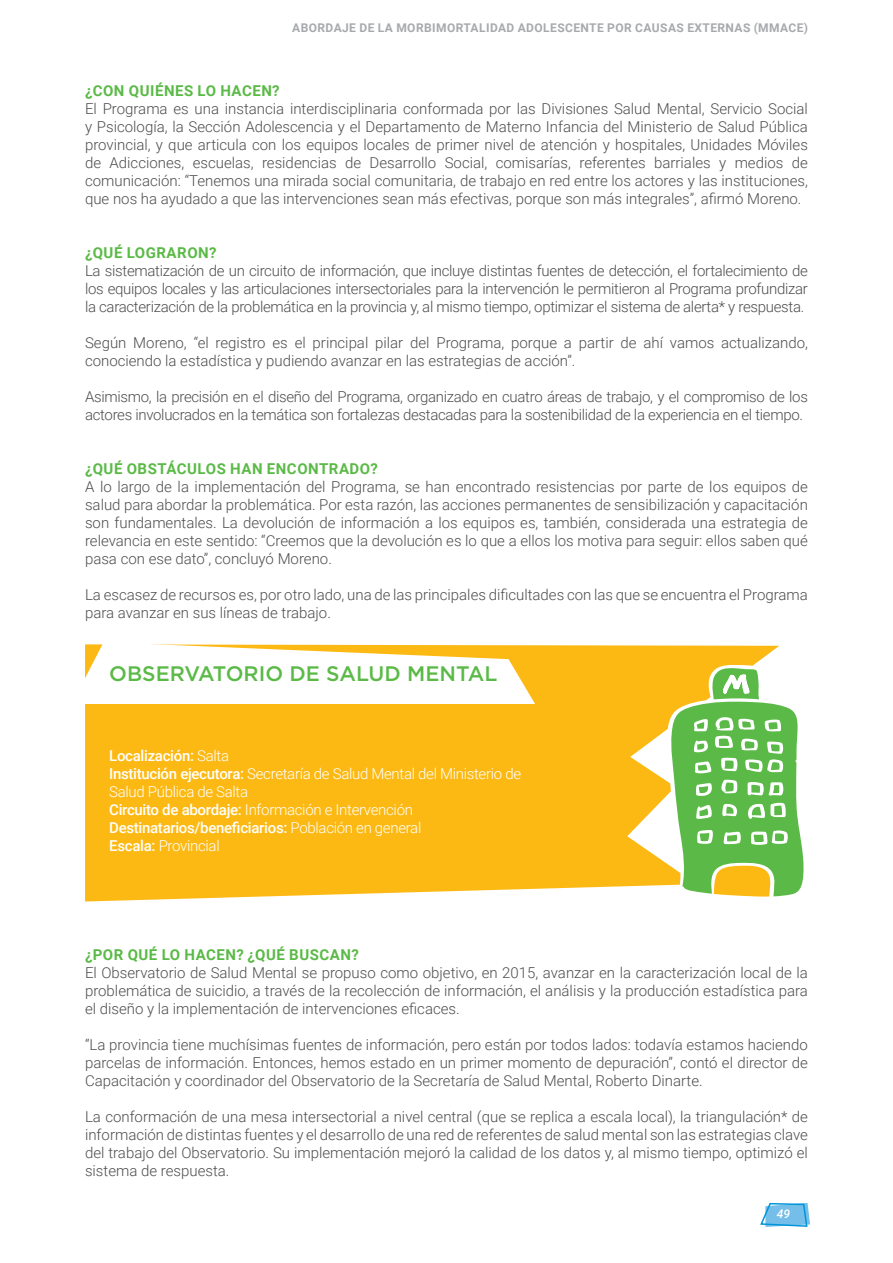
<style>
.page{position:relative;width:893px;height:1263px;background:#fff}
.page>*{position:absolute;margin:0;border:0;box-sizing:border-box;transform-origin:0 0}
.t1{font:500 21px "Gotham";color:#5bba47}
.t2{font:300 15px/18px "Roboto";color:#4d4d4f;text-align:justify}
.t3{font:300 15px/18px "Roboto";letter-spacing:-.02em;color:#fff}
.t4{font:300 15px/18px "Roboto";letter-spacing:-.02em;color:#4d4d4f}
.t5{font:700 15px "Roboto";letter-spacing:.035em;color:#5bba47}
.t6{font:700 12px "Roboto";letter-spacing:.035em;color:#a7a9ac}
.t7{font:italic 500 12px "Roboto";color:#fff}
.s1{font-weight:500}
</style>
<div class="page">
<svg style="left:760px;top:1202px;width:50px;height:25px"></svg>
<div style="left:85px;top:645px;width:694px;height:256px;background:#fdb913"></div>
<svg style="left:85px;top:644px;width:450px;height:60px"></svg>
<svg style="left:667px;top:664px;width:137px;height:236px"></svg>
<p class="t6" style="left:292px;top:19px;width:517px">ABORDAJE DE LA MORBIMORTALIDAD ADOLESCENTE POR CAUSAS EXTERNAS (MMACE)</p>
<p class="t5" style="left:85px;top:80px;width:196px">¿CON QUIÉNES LO HACEN?</p>
<p class="t2" style="left:85px;top:99px;width:724px">El Programa es una instancia interdisciplinaria conformada por las Divisiones Salud Mental, Servicio Social y Psicología, la Sección Adolescencia y el Departamento de Materno Infancia del Ministerio de Salud Pública provincial, y que articula con los equipos locales de primer nivel de atención y hospitales, Unidades Móviles de Adicciones, escuelas, residencias de Desarrollo Social, comisarías, referentes barriales y medios de comunicación: “Tenemos una mirada social comunitaria, de trabajo en red entre los actores y las instituciones, que nos ha ayudado a que las intervenciones sean más efectivas, porque son más integrales”, afirmó Moreno.</p>
<p class="t5" style="left:85px;top:242px;width:133px">¿QUÉ LOGRARON?</p>
<p class="t2" style="left:85px;top:261px;width:724px">La sistematización de un circuito de información, que incluye distintas fuentes de detección, el fortalecimiento de los equipos locales y las articulaciones intersectoriales para la intervención le permitieron al Programa profundizar la caracterización de la problemática en la provincia y, al mismo tiempo, optimizar el sistema de alerta* y respuesta.</p>
<p class="t2" style="left:85px;top:333px;width:724px">Según Moreno, “el registro es el principal pilar del Programa, porque a partir de ahí vamos actualizando, conociendo la estadística y pudiendo avanzar en las estrategias de acción”.</p>
<p class="t4" style="left:85px;top:387px;width:724px">Asimismo, la precisión en el diseño del Programa, organizado en cuatro áreas de trabajo, y el compromiso de los actores involucrados en la temática son fortalezas destacadas para la sostenibilidad de la experiencia en el tiempo.</p>
<p class="t5" style="left:85px;top:458px;width:294px">¿QUÉ OBSTÁCULOS HAN ENCONTRADO?</p>
<p class="t2" style="left:85px;top:477px;width:724px">A lo largo de la implementación del Programa, se han encontrado resistencias por parte de los equipos de salud para abordar la problemática. Por esta razón, las acciones permanentes de sensibilización y capacitación son fundamentales. La devolución de información a los equipos es, también, considerada una estrategia de relevancia en este sentido: “Creemos que la devolución es lo que a ellos los motiva para seguir: ellos saben qué pasa con ese dato”, concluyó Moreno.</p>
<p class="t2" style="left:85px;top:585px;width:724px">La escasez de recursos es, por otro lado, una de las principales dificultades con las que se encuentra el Programa para avanzar en sus líneas de trabajo.</p>
<h1 class="t1" style="left:109px;top:662px;width:390px">OBSERVATORIO DE SALUD MENTAL</h1>
<p class="t3" style="left:109px;top:746px;width:413px"><span class="s1">Localización:</span> Salta<br><span class="s1">Institución ejecutora:</span> Secretaría de Salud Mental del Ministerio de Salud Pública de Salta<br><span class="s1">Circuito de abordaje:</span> Información e Intervención <span class="s1">Destinatarios/beneficiarios:</span> Población en general<br><span class="s1">Escala:</span> Provincial</p>
<p class="t5" style="left:85px;top:944px;width:275px">¿POR QUÉ LO HACEN? ¿QUÉ BUSCAN?</p>
<p class="t2" style="left:85px;top:963px;width:724px">El Observatorio de Salud Mental se propuso como objetivo, en 2015, avanzar en la caracterización local de la problemática de suicidio, a través de la recolección de información, el análisis y la producción estadística para el diseño y la implementación de intervenciones eficaces.</p>
<p class="t2" style="left:85px;top:1035px;width:724px">“La provincia tiene muchísimas fuentes de información, pero están por todos lados: todavía estamos haciendo parcelas de información. Entonces, hemos estado en un primer momento de depuración”, contó el director de Capacitación y coordinador del Observatorio de la Secretaría de Salud Mental, Roberto Dinarte.</p>
<p class="t2" style="left:85px;top:1107px;width:724px">La conformación de una mesa intersectorial a nivel central (que se replica a escala local), la triangulación* de información de distintas fuentes y el desarrollo de una red de referentes de salud mental son las estrategias clave del trabajo del Observatorio. Su implementación mejoró la calidad de los datos y, al mismo tiempo, optimizó el sistema de respuesta.</p>
<p class="t7" style="left:777px;top:1205px;width:15px">49</p>
</div>
